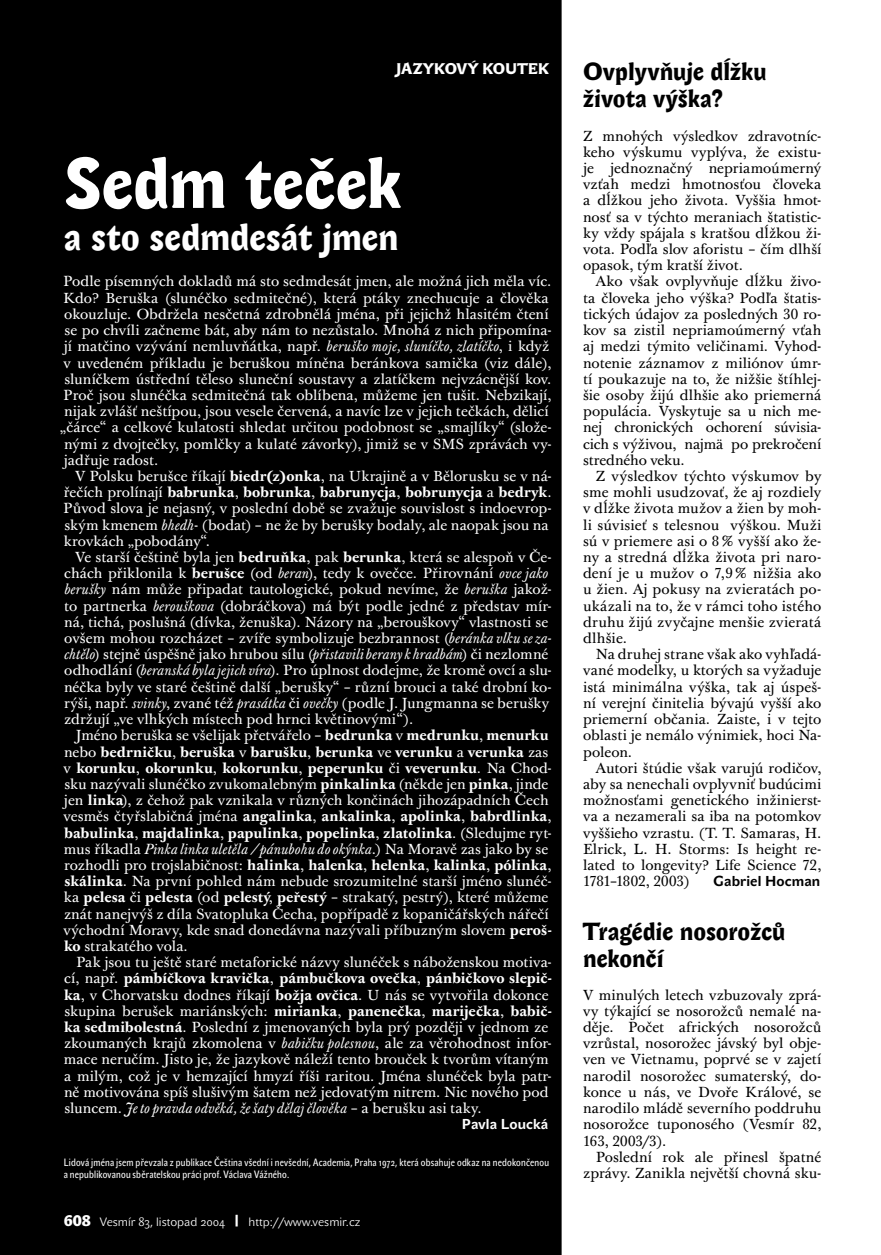
<style>
.page{position:relative;width:881px;height:1255px;background:#fff}
.page>*{position:absolute;margin:0;border:0;box-sizing:border-box;transform-origin:0 0}
.nadpis_článku_ČB{font:700 69px "Lexon Gothic CE";color:#fff}
.nadpis_článku_ČB-2{font:700 36px "Lexon Gothic CE";color:#fff}
.název_aktuality{font:700 24px/27px "Lexon Gothic CE";color:#000}
.ZÁHLAVÍ{font:700 15px "Lexon SC+OSFCE";letter-spacing:.025em;color:#fff}
.hlavní_text_9_5{font:14.25px/16.2px "J Baskerville Tx NCE";letter-spacing:.005em;color:#fff}
.hlavní_text_9_5-2{font:14.25px/16.2px "J Baskerville Tx NCE";letter-spacing:.005em;color:#000;text-align:justify}
.hlavní_text_9_5_BO{font:14.25px "J Baskerville Tx NCE";letter-spacing:.005em;color:#fff}
.hlavní_text_9_5_BO-2{font:14.25px/16.2px "J Baskerville Tx NCE";letter-spacing:.005em;color:#000;text-align:justify}
.hlavní_text_9_5-3{font:700 14.25px "John Sans Text CE";letter-spacing:.01em;color:#000}
.AUTOR_podpis{font:700 14.25px "John Sans Text CE";letter-spacing:.01em;color:#fff}
.t1{font:12px "John Sans Lite CE";color:#fff}
.poznámky_do_bloku{font:10.5px/12px "John Sans Cond Text CE";letter-spacing:.02em;color:#fff}
.s1{font-style:italic}
.s2{font-weight:700}
.s3{font-family:"John Sans Black SCCE";font-size:15px}
.s4{font-family:"John Sans Black CE"}
</style>
<div class="page">
<div style="left:0;top:0;width:561px;height:1254px;background:#000"></div>
<p class="ZÁHLAVÍ" style="left:396px;top:61px;width:154px">JAZYKOVÝ KOUTEK</p>
<p class="nadpis_článku_ČB" style="left:64px;top:145px;width:339px">Sedm teček</p>
<p class="nadpis_článku_ČB-2" style="left:64px;top:217px;width:336px">a sto sedmdesát jmen</p>
<p class="hlavní_text_9_5_BO" style="left:63px;top:273px;width:489px">Podle písemných dokladů má sto sedmdesát jmen, ale možná jich měla víc.</p>
<p class="hlavní_text_9_5_BO" style="left:63px;top:289px;width:487px">Kdo? Beruška (slunéčko sedmitečné), která ptáky znechucuje a člověka</p>
<p class="hlavní_text_9_5_BO" style="left:64px;top:305px;width:485px">okouzluje. Obdržela nesčetná zdrobnělá jména, při jejichž hlasitém čtení</p>
<p class="hlavní_text_9_5_BO" style="left:64px;top:322px;width:489px">se po chvíli začneme bát, aby nám to nezůstalo. Mnohá z nich připomína-</p>
<p class="hlavní_text_9_5_BO" style="left:64px;top:338px;width:486px">jí matčino vzývání nemluvňátka, např. <span class="s1">beruško moje, sluníčko, zlatíčko</span>, i když</p>
<p class="hlavní_text_9_5_BO" style="left:63px;top:354px;width:489px">v uvedeném příkladu je beruškou míněna beránkova samička (viz dále),</p>
<p class="hlavní_text_9_5_BO" style="left:64px;top:370px;width:488px">sluníčkem ústřední těleso sluneční soustavy a zlatíčkem nejvzácnější kov.</p>
<p class="hlavní_text_9_5_BO" style="left:63px;top:386px;width:489px">Proč jsou slunéčka sedmitečná tak oblíbena, můžeme jen tušit. Nebzikají,</p>
<p class="hlavní_text_9_5_BO" style="left:64px;top:403px;width:486px">nijak zvlášť neštípou, jsou vesele červená, a navíc lze v jejich tečkách, dělicí</p>
<p class="hlavní_text_9_5_BO" style="left:60px;top:419px;width:493px">„čárce“ a celkové kulatosti shledat určitou podobnost se „smajlíky“ (slože-</p>
<p class="hlavní_text_9_5_BO" style="left:64px;top:435px;width:489px">nými z dvojtečky, pomlčky a kulaté závorky), jimiž se v SMS zprávách vy-</p>
<p class="hlavní_text_9_5_BO" style="left:64px;top:451px;width:96px">jadřuje radost.</p>
<p class="hlavní_text_9_5" style="left:63px;top:468px;width:490px;text-indent:12px">V Polsku berušce říkají <span class="s2">biedr(z)onka</span>, na Ukrajině a v Bělorusku se v ná&shy;řečích prolínají <span class="s2">babrunka</span>, <span class="s2">bobrunka</span>, <span class="s2">babrunycja</span>, <span class="s2">bobrunycja</span> a <span class="s2">bedryk</span>.<br>Původ slova je nejasný, v poslední době se zvažuje souvislost s indoevrop&shy;ským kmenem <span class="s1">bhedh</span>- (bodat) – ne že by berušky bodaly, ale naopak jsou na krovkách „pobodány“.</p>
<p class="hlavní_text_9_5" style="left:64px;top:549px;width:489px;text-indent:11px">Ve starší češtině byla jen <span class="s2">bedruňka</span>, pak <span class="s2">berunka</span>, která se alespoň v Če&shy;chách přiklonila k <span class="s2">berušce</span> (od <span class="s1">beran</span>), tedy k ovečce. Přirovnání <span class="s1">ovce jako berušky</span> nám může připadat tautologické, pokud nevíme, že <span class="s1">beruška</span> jakož&shy;to partnerka <span class="s1">berouškova</span> (dobráčkova) má být podle jedné z představ mír&shy;ná, tichá, poslušná (dívka, ženuška). Názory na „berouškovy“ vlastnosti se ovšem mohou rozcházet – zvíře symbolizuje bezbrannost (<span class="s1">beránka vlku se za&shy;chtělo</span>) stejně úspěšně jako hrubou sílu (<span class="s1">přistavili berany k hradbám</span>) či nezlomné odhodlání (<span class="s1">beranská byla jejich víra</span>). Pro úplnost dodejme, že kromě ovcí a slu&shy;néčka byly ve staré češtině další „berušky“ – různí brouci a také drobní ko&shy;rýši, např. <span class="s1">svinky</span>, zvané též <span class="s1">prasátka</span> či <span class="s1">ovečky</span> (podle J. Jungmanna se berušky zdržují „ve vlhkých místech pod hrnci květinovými“).</p>
<p class="hlavní_text_9_5" style="left:63px;top:727px;width:490px;text-indent:12px">Jméno beruška se všelijak přetvářelo – <span class="s2">bedrunka</span> v <span class="s2">medrunku</span>, <span class="s2">menurku </span>nebo <span class="s2">bedrničku</span>, <span class="s2">beruška</span> v <span class="s2">barušku</span>, <span class="s2">berunka</span> ve <span class="s2">verunku</span> a <span class="s2">verunka</span> zas v <span class="s2">korunku</span>, <span class="s2">okorunku</span>, <span class="s2">kokorunku</span>, <span class="s2">peperunku</span> či <span class="s2">veverunku</span>. Na Chod&shy;sku nazývali slunéčko zvukomalebným <span class="s2">pinkalinka</span> (někde jen <span class="s2">pinka</span>, jinde jen <span class="s2">linka</span>), z čehož pak vznikala v různých končinách jihozápadních Čech vesměs čtyřslabičná jména <span class="s2">angalinka</span>, <span class="s2">ankalinka</span>, <span class="s2">apolinka</span>, <span class="s2">babrdlinka</span>, <span class="s2">babulinka</span>, <span class="s2">majdalinka</span>, <span class="s2">papulinka</span>, <span class="s2">popelinka</span>, <span class="s2">zlatolinka</span>. (Sledujme ryt&shy;mus říkadla <span class="s1">Pinka linka uletěla / pánubohu do okýnka</span>.) Na Moravě zas jako by se rozhodli pro trojslabičnost: <span class="s2">halinka</span>, <span class="s2">halenka</span>, <span class="s2">helenka</span>, <span class="s2">kalinka</span>, <span class="s2">pólinka</span>, <span class="s2">skálinka</span>. Na první pohled nám nebude srozumitelné starší jméno slunéč&shy;ka <span class="s2">pelesa</span> či <span class="s2">pelesta</span> (od <span class="s2">pelestý</span>, <span class="s2">peřestý</span> – strakatý, pestrý), které můžeme znát nanejvýš z díla Svatopluka Čecha, popřípadě z kopaničářských nářečí východní Moravy, kde snad donedávna nazývali příbuzným slovem <span class="s2">peroš&shy;ko</span> strakatého vola.</p>
<p class="hlavní_text_9_5" style="left:64px;top:954px;width:489px;text-indent:12px">Pak jsou tu ještě staré metaforické názvy slunéček s náboženskou motiva&shy;cí, např. <span class="s2">pámbíčkova kravička</span>, <span class="s2">pámbučkova ovečka</span>, <span class="s2">pánbičkovo slepič&shy;ka</span>, v Chorvatsku dodnes říkají <span class="s2">božja ovčica</span>. U nás se vytvořila dokonce skupina berušek mariánských: <span class="s2">mirianka</span>, <span class="s2">panenečka</span>, <span class="s2">mariječka</span>, <span class="s2">babič&shy;ka sedmibolestná</span>. Poslední z jmenovaných byla prý později v jednom ze zkoumaných krajů zkomolena v <span class="s1">babičku polesnou</span>, ale za věrohodnost infor&shy;mace neručím. Jisto je, že jazykově náleží tento brouček k tvorům vítaným a milým, což je v hemzající hmyzí říši raritou. Jména slunéček byla patr&shy;ně motivována spíš slušivým šatem než jedovatým nitrem. Nic nového pod sluncem. <span class="s1">Je to pravda odvěká, že šaty dělaj člověka</span> – a berušku asi taky.</p>
<p class="AUTOR_podpis" style="left:461px;top:1116px;width:88px">Pavla Loucká</p>
<p class="poznámky_do_bloku" style="left:64px;top:1156px;width:486px">Lidová jména jsem převzala z publikace Čeština všední i nevšední, Academia, Praha 1972, která obsahuje odkaz na nedokončenou a nepublikovanou sběratelskou práci prof. Václava Vážného.</p>
<p class="t1" style="left:64px;top:1214px;width:298px"><span class="s3">608</span> Vesmír 83, listopad 2004 <span class="s4">|</span> http://www.vesmir.cz</p>
<p class="název_aktuality" style="left:583px;top:61px;width:185px">Ovplyvňuje dĺžku života výška?</p>
<p class="hlavní_text_9_5_BO-2" style="left:583px;top:128px;width:240px">Z mnohých výsledkov zdravotníc&shy;keho výskumu vyplýva, že existu&shy;je jednoznačný nepriamoúmerný vzťah medzi hmotnosťou človeka a dĺžkou jeho života. Vyššia hmot&shy;nosť sa v týchto meraniach štatistic&shy;ky vždy spájala s kratšou dĺžkou ži&shy;vota. Podľa slov aforistu – čím dlhší opasok, tým kratší život.</p>
<p class="hlavní_text_9_5-2" style="left:583px;top:274px;width:240px;text-indent:13px">Ako však ovplyvňuje dĺžku živo&shy;ta človeka jeho výška? Podľa štatis&shy;tických údajov za posledných 30 ro&shy;kov sa zistil nepriamoúmerný vťah aj medzi týmito veličinami. Vyhod&shy;notenie záznamov z miliónov úmr&shy;tí poukazuje na to, že nižšie štíhlej&shy;šie osoby žijú dlhšie ako priemerná populácia. Vyskytuje sa u nich me&shy;nej chronických ochorení súvisia&shy;cich s výživou, najmä po prekročení stredného veku.</p>
<p class="hlavní_text_9_5-2" style="left:583px;top:468px;width:240px;text-indent:13px">Z výsledkov týchto výskumov by sme mohli usudzovať, že aj rozdiely v dĺžke života mužov a žien by moh&shy;li súvisieť s telesnou výškou. Muži sú v priemere asi o 8 % vyšší ako že&shy;ny a stredná dĺžka života pri naro&shy;dení je u mužov o 7,9 % nižšia ako u žien. Aj pokusy na zvieratách po&shy;ukázali na to, že v rámci toho istého druhu žijú zvyčajne menšie zvieratá dlhšie.</p>
<p class="hlavní_text_9_5-2" style="left:583px;top:646px;width:240px;text-indent:13px">Na druhej strane však ako vyhľadá&shy;vané modelky, u ktorých sa vyžaduje istá minimálna výška, tak aj úspeš&shy;ní verejní činitelia bývajú vyšší ako priemerní občania. Zaiste, i v tejto oblasti je nemálo výnimiek, hoci Na&shy;poleon.</p>
<p class="hlavní_text_9_5-2" style="left:583px;top:760px;width:240px;text-indent:13px">Autori štúdie však varujú rodičov, aby sa nenechali ovplyvniť budúcimi možnosťami genetického inžinierst&shy;va a nezamerali sa iba na potomkov vyššieho vzrastu. (T. T. Samaras, H.<br>Elrick, L. H. Storms: Is height re&shy;lated to longevity? Life Science 72, 1781–1802, 2003)</p>
<p class="hlavní_text_9_5-3" style="left:712px;top:873px;width:109px">Gabriel Hocman</p>
<p class="název_aktuality" style="left:583px;top:920px;width:204px">Tragédie nosorožců nekončí</p>
<p class="hlavní_text_9_5_BO-2" style="left:583px;top:987px;width:240px">V minulých letech vzbuzovaly zprá&shy;vy týkající se nosorožců nemalé na&shy;děje. Počet afrických nosorožců vzrůstal, nosorožec jávský byl obje&shy;ven ve Vietnamu, poprvé se v zajetí narodil nosorožec sumaterský, do&shy;konce u nás, ve Dvoře Králové, se narodilo mládě severního poddruhu nosorožce tuponosého (Vesmír 82, 163, 2003/3).</p>
<p class="hlavní_text_9_5-2" style="left:583px;top:1149px;width:240px;text-align:right">Poslední rok ale přinesl špatné zprávy. Zanikla největší chovná sku-</p>
</div>
